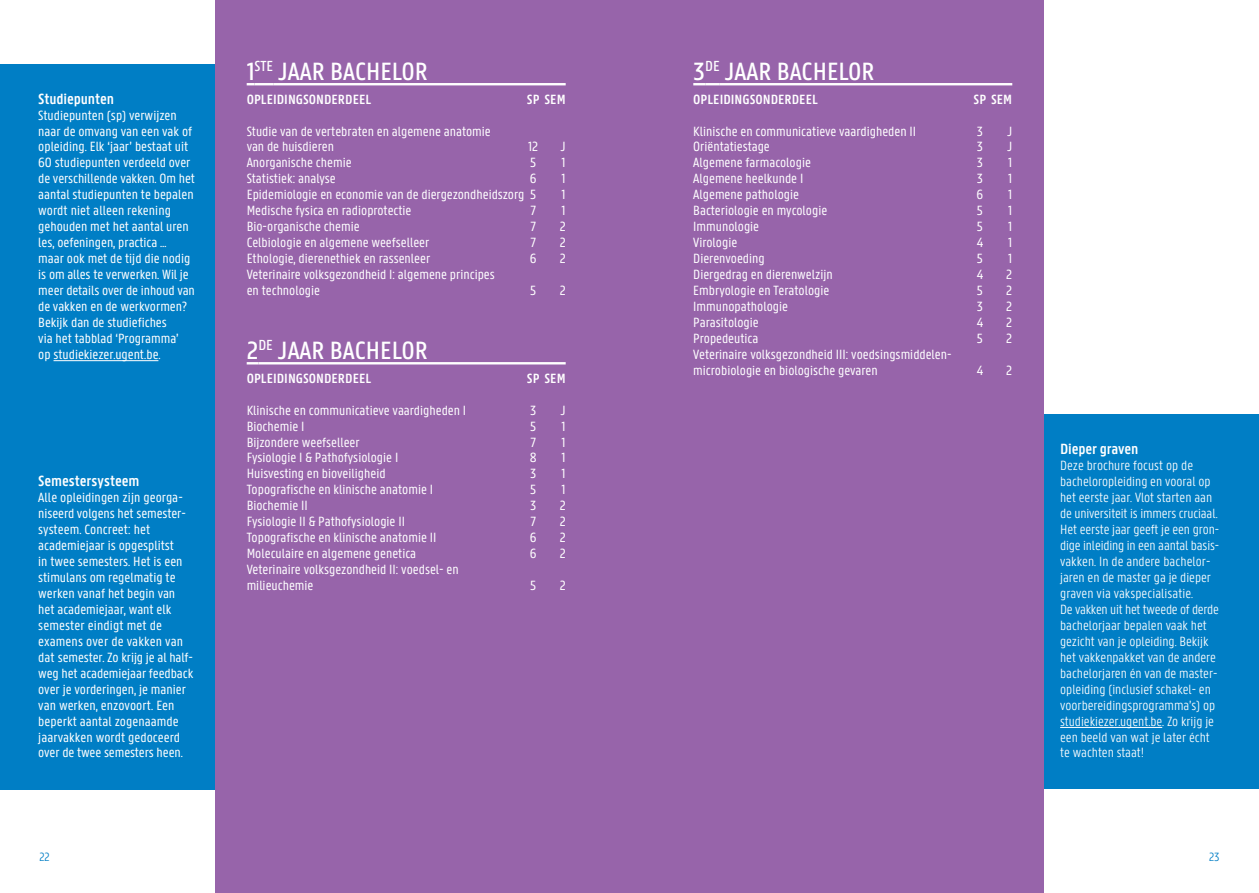
<style>
.page{position:relative;width:1259px;height:893px;background:#fff}
.page>*{position:absolute;margin:0;border:0;box-sizing:border-box;transform-origin:0 0}
.t1{font:500 26.7px "U Gent Panno Text";color:#fff}
.t2{font:600 15.75px "U Gent Panno Text";letter-spacing:-.01em;color:#fff}
.t3{font:14.25px/15.9px "U Gent Panno Text";color:#fff}
.t4{font:300 14.25px/15.9px "U Gent Panno Text";color:#fff}
.t5{font:600 14.25px "U Gent Panno Text";color:#fff}
.t6{font:300 12.75px "U Gent Panno Text";color:#007ec5}
</style>
<div class="page">
<div style="left:1040px;top:415px;width:219px;height:374px;background:#007ec5"></div>
<div style="left:0;top:64px;width:215px;height:725px;background:#007ec5"></div>
<div style="left:215px;top:0;width:414px;height:893px;background:#9764aa"></div>
<div style="left:629px;top:0;width:415px;height:893px;background:#9764aa"></div>
<svg style="left:247px;top:83px;width:26px;height:2px"></svg>
<hr style="left:273px;top:83px;width:293px;height:2px;background:#fff">
<svg style="left:247px;top:362px;width:26px;height:2px"></svg>
<hr style="left:273px;top:362px;width:293px;height:2px;background:#fff">
<svg style="left:693px;top:83px;width:27px;height:2px"></svg>
<hr style="left:720px;top:83px;width:292px;height:2px;background:#fff">
<hr style="left:54px;top:360px;width:104px;height:1px;background:#fff">
<hr style="left:1060px;top:727px;width:102px;height:1px;background:#fff">
<p class="t2" style="left:38px;top:89px;width:77px">Studiepunten</p>
<p class="t3" style="left:38px;top:107px;width:158px">Studiepunten (sp) verwijzen naar de omvang van een vak of opleiding. Elk ‘jaar’ bestaat uit<br>60 studiepunten verdeeld over de verschillende vakken. Om het aantal studiepunten te bepalen wordt niet alleen rekening gehouden met het aantal uren les, oefeningen, practica … maar ook met de tijd die nodig is om alles te verwerken. Wil je meer details over de inhoud van de vakken en de werkvormen?<br>Bekijk dan de studiefiches<br>via het tabblad ‘Programma’<br>op studiekiezer.ugent.be.</p>
<p class="t2" style="left:38px;top:472px;width:103px">Semestersysteem</p>
<p class="t3" style="left:38px;top:490px;width:156px">Alle opleidingen zijn georga&shy;niseerd volgens het semester&shy;systeem. Concreet: het academiejaar is opgesplitst<br>in twee semesters. Het is een stimulans om regelmatig te werken vanaf het begin van het academiejaar, want elk semester eindigt met de examens over de vakken van dat semester. Zo krijg je al half&shy;weg het academiejaar feedback over je vorderingen, je manier van werken, enzovoort. Een beperkt aantal zogenaamde jaarvakken wordt gedoceerd over de twee semesters heen.</p>
<h1 class="t1" style="left:247px;top:55px;width:183px">1<sup>STE</sup> JAAR BACHELOR</h1>
<p class="t5" style="left:247px;top:90px;width:126px">OPLEIDINGSONDERDEEL</p>
<p class="t5" style="left:527px;top:90px;width:40px">SP SEM</p>
<p class="t3" style="left:247px;top:123px;width:246px">Studie van de vertebraten en algemene anatomie van de huisdieren</p>
<p class="t3" style="left:528px;top:139px;width:12px">12</p>
<p class="t3" style="left:561px;top:139px;width:6px">J</p>
<p class="t3" style="left:247px;top:155px;width:106px">Anorganische chemie</p>
<p class="t3" style="left:530px;top:155px;width:8px">5</p>
<p class="t3" style="left:561px;top:155px;width:6px">1</p>
<p class="t3" style="left:247px;top:171px;width:91px">Statistiek: analyse</p>
<p class="t3" style="left:530px;top:171px;width:8px">6</p>
<p class="t3" style="left:561px;top:171px;width:6px">1</p>
<p class="t3" style="left:247px;top:187px;width:291px">Epidemiologie en economie van de diergezondheidszorg 5</p>
<p class="t3" style="left:561px;top:187px;width:6px">1</p>
<p class="t3" style="left:247px;top:203px;width:166px">Medische fysica en radioprotectie</p>
<p class="t3" style="left:530px;top:203px;width:7px">7</p>
<p class="t3" style="left:561px;top:203px;width:6px">1</p>
<p class="t3" style="left:247px;top:219px;width:114px">Bio-organische chemie</p>
<p class="t3" style="left:530px;top:219px;width:7px">7</p>
<p class="t3" style="left:559px;top:219px;width:8px">2</p>
<p class="t3" style="left:247px;top:234px;width:184px">Celbiologie en algemene weefselleer</p>
<p class="t3" style="left:530px;top:234px;width:7px">7</p>
<p class="t3" style="left:559px;top:234px;width:8px">2</p>
<p class="t3" style="left:247px;top:250px;width:185px">Ethologie, dierenethiek en rassenleer</p>
<p class="t3" style="left:530px;top:250px;width:8px">6</p>
<p class="t3" style="left:559px;top:250px;width:8px">2</p>
<p class="t3" style="left:247px;top:266px;width:250px">Veterinaire volksgezondheid I: algemene principes en technologie</p>
<p class="t3" style="left:530px;top:282px;width:8px">5</p>
<p class="t3" style="left:559px;top:282px;width:8px">2</p>
<h1 class="t1" style="left:247px;top:334px;width:183px">2<sup>DE</sup> JAAR BACHELOR</h1>
<p class="t5" style="left:247px;top:369px;width:126px">OPLEIDINGSONDERDEEL</p>
<p class="t5" style="left:527px;top:369px;width:40px">SP SEM</p>
<p class="t3" style="left:247px;top:402px;width:221px">Klinische en communicatieve vaardigheden I</p>
<p class="t3" style="left:530px;top:402px;width:8px">3</p>
<p class="t3" style="left:561px;top:402px;width:6px">J</p>
<p class="t3" style="left:247px;top:418px;width:59px">Biochemie I</p>
<p class="t3" style="left:530px;top:418px;width:8px">5</p>
<p class="t3" style="left:561px;top:418px;width:6px">1</p>
<p class="t3" style="left:247px;top:434px;width:115px">Bijzondere weefselleer</p>
<p class="t3" style="left:530px;top:434px;width:7px">7</p>
<p class="t3" style="left:561px;top:434px;width:6px">1</p>
<p class="t3" style="left:247px;top:450px;width:153px">Fysiologie I &amp; Pathofysiologie I</p>
<p class="t3" style="left:530px;top:450px;width:8px">8</p>
<p class="t3" style="left:561px;top:450px;width:6px">1</p>
<p class="t3" style="left:247px;top:466px;width:140px">Huisvesting en bioveiligheid</p>
<p class="t3" style="left:530px;top:466px;width:8px">3</p>
<p class="t3" style="left:561px;top:466px;width:6px">1</p>
<p class="t3" style="left:247px;top:482px;width:188px">Topografische en klinische anatomie I</p>
<p class="t3" style="left:530px;top:482px;width:8px">5</p>
<p class="t3" style="left:561px;top:482px;width:6px">1</p>
<p class="t3" style="left:247px;top:498px;width:63px">Biochemie II</p>
<p class="t3" style="left:530px;top:498px;width:8px">3</p>
<p class="t3" style="left:559px;top:498px;width:8px">2</p>
<p class="t3" style="left:247px;top:513px;width:160px">Fysiologie II &amp; Pathofysiologie II</p>
<p class="t3" style="left:530px;top:513px;width:7px">7</p>
<p class="t3" style="left:559px;top:513px;width:8px">2</p>
<p class="t3" style="left:247px;top:529px;width:191px">Topografische en klinische anatomie II</p>
<p class="t3" style="left:530px;top:529px;width:8px">6</p>
<p class="t3" style="left:559px;top:529px;width:8px">2</p>
<p class="t3" style="left:247px;top:545px;width:171px">Moleculaire en algemene genetica</p>
<p class="t3" style="left:530px;top:545px;width:8px">6</p>
<p class="t3" style="left:559px;top:545px;width:8px">2</p>
<p class="t3" style="left:247px;top:561px;width:214px">Veterinaire volksgezondheid II: voedsel- en milieuchemie</p>
<p class="t3" style="left:530px;top:577px;width:8px">5</p>
<p class="t3" style="left:559px;top:577px;width:8px">2</p>
<h1 class="t1" style="left:693px;top:55px;width:183px">3<sup>DE</sup> JAAR BACHELOR</h1>
<p class="t5" style="left:693px;top:90px;width:126px">OPLEIDINGSONDERDEEL</p>
<p class="t5" style="left:973px;top:90px;width:40px">SP SEM</p>
<p class="t3" style="left:693px;top:123px;width:224px">Klinische en communicatieve vaardigheden II</p>
<p class="t3" style="left:976px;top:123px;width:8px">3</p>
<p class="t3" style="left:1007px;top:123px;width:6px">J</p>
<p class="t3" style="left:693px;top:139px;width:78px">Oriëntatiestage</p>
<p class="t3" style="left:976px;top:139px;width:8px">3</p>
<p class="t3" style="left:1007px;top:139px;width:6px">J</p>
<p class="t3" style="left:693px;top:155px;width:119px">Algemene farmacologie</p>
<p class="t3" style="left:976px;top:155px;width:8px">3</p>
<p class="t3" style="left:1008px;top:155px;width:6px">1</p>
<p class="t3" style="left:693px;top:171px;width:112px">Algemene heelkunde I</p>
<p class="t3" style="left:976px;top:171px;width:8px">3</p>
<p class="t3" style="left:1008px;top:171px;width:6px">1</p>
<p class="t3" style="left:693px;top:187px;width:107px">Algemene pathologie</p>
<p class="t3" style="left:976px;top:187px;width:8px">6</p>
<p class="t3" style="left:1008px;top:187px;width:6px">1</p>
<p class="t3" style="left:693px;top:203px;width:135px">Bacteriologie en mycologie</p>
<p class="t3" style="left:977px;top:203px;width:8px">5</p>
<p class="t3" style="left:1008px;top:203px;width:6px">1</p>
<p class="t3" style="left:693px;top:219px;width:67px">Immunologie</p>
<p class="t3" style="left:977px;top:219px;width:8px">5</p>
<p class="t3" style="left:1008px;top:219px;width:6px">1</p>
<p class="t3" style="left:693px;top:234px;width:45px">Virologie</p>
<p class="t3" style="left:976px;top:234px;width:8px">4</p>
<p class="t3" style="left:1008px;top:234px;width:6px">1</p>
<p class="t3" style="left:693px;top:250px;width:73px">Dierenvoeding</p>
<p class="t3" style="left:977px;top:250px;width:8px">5</p>
<p class="t3" style="left:1008px;top:250px;width:6px">1</p>
<p class="t3" style="left:693px;top:266px;width:141px">Diergedrag en dierenwelzijn</p>
<p class="t3" style="left:976px;top:266px;width:8px">4</p>
<p class="t3" style="left:1006px;top:266px;width:8px">2</p>
<p class="t3" style="left:693px;top:282px;width:138px">Embryologie en Teratologie</p>
<p class="t3" style="left:977px;top:282px;width:8px">5</p>
<p class="t3" style="left:1006px;top:282px;width:8px">2</p>
<p class="t3" style="left:693px;top:298px;width:96px">Immunopathologie</p>
<p class="t3" style="left:976px;top:298px;width:8px">3</p>
<p class="t3" style="left:1006px;top:298px;width:8px">2</p>
<p class="t3" style="left:693px;top:314px;width:67px">Parasitologie</p>
<p class="t3" style="left:976px;top:314px;width:8px">4</p>
<p class="t3" style="left:1006px;top:314px;width:8px">2</p>
<p class="t3" style="left:693px;top:330px;width:67px">Propedeutica</p>
<p class="t3" style="left:977px;top:330px;width:8px">5</p>
<p class="t3" style="left:1006px;top:330px;width:8px">2</p>
<p class="t3" style="left:693px;top:346px;width:260px">Veterinaire volksgezondheid III: voedsingsmiddelen&shy;microbiologie en biologische gevaren</p>
<p class="t3" style="left:976px;top:362px;width:8px">4</p>
<p class="t3" style="left:1006px;top:362px;width:8px">2</p>
<p class="t2" style="left:1060px;top:440px;width:80px">Dieper graven</p>
<p class="t4" style="left:1060px;top:458px;width:161px">Deze brochure focust op de bacheloropleiding en vooral op het eerste jaar. Vlot starten aan de universiteit is immers cruciaal.<br>Het eerste jaar geeft je een gron&shy;dige inleiding in een aantal basis&shy;vakken. In de andere bachelor&shy;jaren en de master ga je dieper graven via vakspecialisatie.<br>De vakken uit het tweede of derde bachelorjaar bepalen vaak het gezicht van je opleiding. Bekijk het vakkenpakket van de andere bachelorjaren én van de master&shy;opleiding (inclusief schakel- en voorbereidingsprogramma’s) op studiekiezer.ugent.be. Zo krijg je een beeld van wat je later écht te wachten staat!</p>
<p class="t6" style="left:39px;top:849px;width:12px">22</p>
<p class="t6" style="left:1209px;top:849px;width:12px">23</p>
</div>
